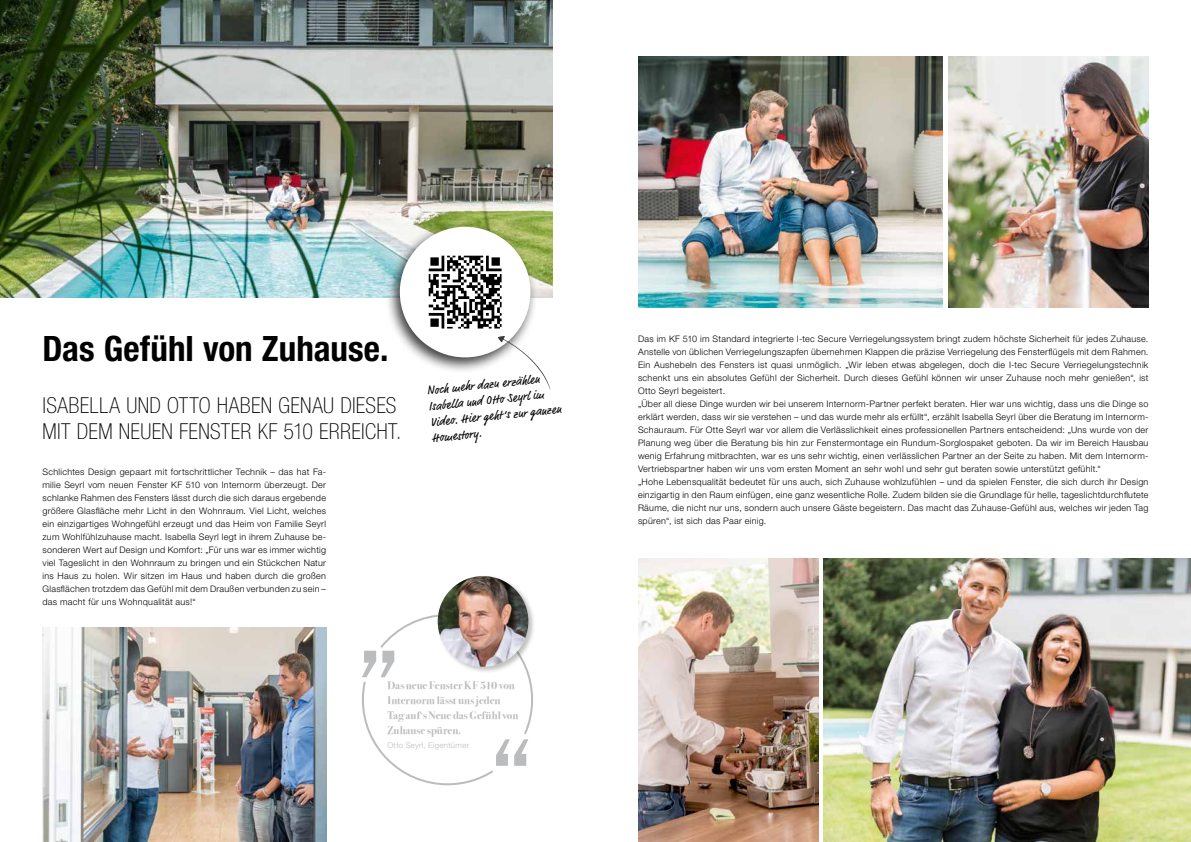
<style>
.page{position:relative;width:1191px;height:842px;background:#fff}
.page>*{position:absolute;margin:0;border:0;box-sizing:border-box;transform-origin:0 0}
.t1{font:700 condensed 35px "Helvetica Neue LT Pro";color:#000}
.t2{font:100 condensed 22px/26px "Helvetica Neue LT Pro";letter-spacing:.015em;color:#000}
.t3{font:12px/16px "Market Pro";color:#000}
.t4{font:700 11px/15px "Bodoni Svty Two ITCTT";color:#bbbcbd}
.t5{font:300 9px/13px "Helvetica Neue LT Pro";letter-spacing:.03em;color:#000;text-align:justify}
.t6{font:300 7.9px "Helvetica Neue LT Pro";letter-spacing:.035em;color:#bbbcbd}
</style>
<div class="page">
<img style="left:0;top:0;width:553px;height:298px">
<svg style="left:362px;top:615px;width:171px;height:171px"></svg>
<div style="left:437px;top:575px;width:99px;height:99px;background:#000;opacity:.25"></div>
<img style="left:438px;top:576px;width:90px;height:91px;border-radius:45px">
<img style="left:43px;top:627px;width:283px;height:215px">
<img style="left:638px;top:57px;width:305px;height:250px">
<img style="left:823px;top:558px;width:368px;height:284px">
<img style="left:948px;top:57px;width:200px;height:250px">
<img style="left:638px;top:558px;width:180px;height:284px">
<div style="left:385px;top:221px;width:152px;height:152px;background:#000;opacity:.75"></div>
<svg style="left:400px;top:227px;width:130px;height:130px"></svg>
<svg style="left:429px;top:256px;width:72px;height:29px"></svg>
<svg style="left:498px;top:336px;width:52px;height:53px"></svg>
<h1 class="t1" style="left:43px;top:328px;width:347px">Das Gefühl von Zuhause.</h1>
<h2 class="t2" style="left:43px;top:392px;width:360px">ISABELLA UND OTTO HABEN GENAU DIESES<br>MIT DEM NEUEN FENSTER KF 510 ERREICHT.</h2>
<p class="t5" style="left:43px;top:465px;width:285px">Schlichtes Design gepaart mit fortschrittlicher Technik – das hat Fa&shy;milie Seyrl vom neuen Fenster KF 510 von Internorm überzeugt. Der schlanke Rahmen des Fensters lässt durch die sich daraus ergebende größere Glasfläche mehr Licht in den Wohnraum. Viel Licht, welches ein einzigartiges Wohngefühl erzeugt und das Heim von Familie Seyrl zum Wohlfühlzuhause macht. Isabella Seyrl legt in ihrem Zuhause be&shy;sonderen Wert auf Design und Komfort: „Für uns war es immer wichtig viel Tageslicht in den Wohnraum zu bringen und ein Stückchen Natur ins Haus zu holen. Wir sitzen im Haus und haben durch die großen Glasflächen trotzdem das Gefühl mit dem Draußen verbunden zu sein – das macht für uns Wohnqualität aus!“</p>
<h3 class="t3" style="left:426px;top:383px;width:133px;rotate:-6deg">Noch mehr dazu erzählen<br>Isabella und Otto Seyrl im<br>Video. Hier geht’s zur ganzen<br>Homestory.</h3>
<p class="t4" style="left:387px;top:677px;width:132px">Das neue Fenster KF 510 von<br>Internorm lässt uns jeden<br>Tag aufʼs Neue das Gefühl von<br>Zuhause spüren.</p>
<p class="t6" style="left:387px;top:741px;width:83px">Otto Seyrl, Eigentümer</p>
<p class="t5" style="left:638px;top:332px;width:512px;text-align:left">Das im KF 510 im Standard integrierte I-tec Secure Verriegelungssystem bringt zudem höchste Sicherheit für jedes Zuhause.<br>Anstelle von üblichen Verriegelungszapfen übernehmen Klappen die präzise Verriegelung des Fensterflügels mit dem Rahmen.<br>Ein Aushebeln des Fensters ist quasi unmöglich. „Wir leben etwas abgelegen, doch die I-tec Secure Verriegelungstechnik schenkt uns ein absolutes Gefühl der Sicherheit. Durch dieses Gefühl können wir unser Zuhause noch mehr genießen“, ist Otto Seyrl begeistert.<br>„Über all diese Dinge wurden wir bei unserem Internorm-Partner perfekt beraten. Hier war uns wichtig, dass uns die Dinge so erklärt werden, dass wir sie verstehen – und das wurde mehr als erfüllt“, erzählt Isabella Seyrl über die Beratung im Internorm-Schauraum. Für Otte Seyrl war vor allem die Verlässlichkeit eines professionellen Partners entscheidend: „Uns wurde von der Planung weg über die Beratung bis hin zur Fenstermontage ein Rundum-Sorglospaket geboten. Da wir im Bereich Hausbau wenig Erfahrung mitbrachten, war es uns sehr wichtig, einen verlässlichen Partner an der Seite zu haben. Mit dem Internorm-Vertriebspartner haben wir uns vom ersten Moment an sehr wohl und sehr gut beraten sowie unterstützt gefühlt.“<br>„Hohe Lebensqualität bedeutet für uns auch, sich Zuhause wohlzufühlen – und da spielen Fenster, die sich durch ihr Design einzigartig in den Raum einfügen, eine ganz wesentliche Rolle. Zudem bilden sie die Grundlage für helle, tageslichtdurchflutete Räume, die nicht nur uns, sondern auch unsere Gäste begeistern. Das macht das Zuhause-Gefühl aus, welches wir jeden Tag spüren“, ist sich das Paar einig.</p>
</div>
